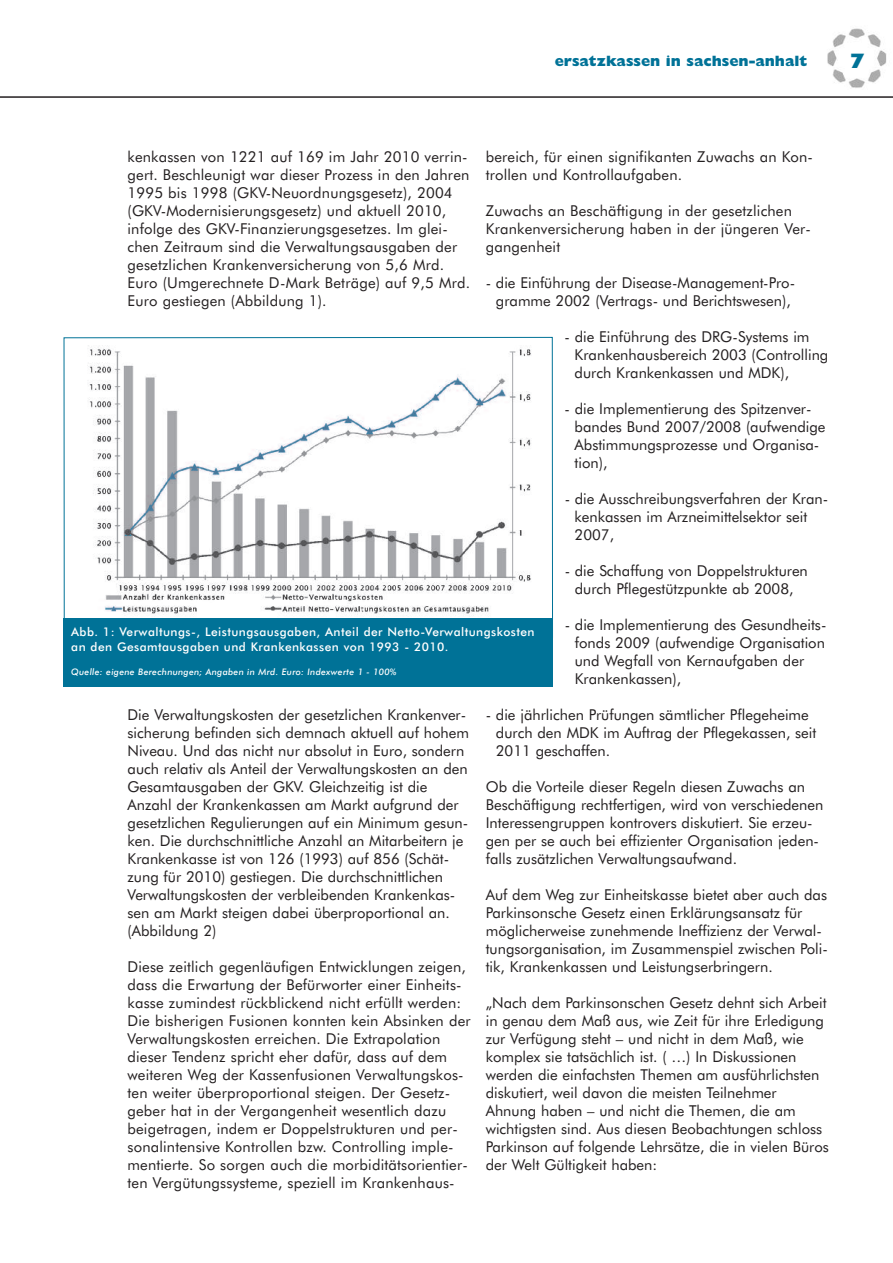
<style>
.page{position:relative;width:893px;height:1263px;background:#fff}
.page>*{position:absolute;margin:0;border:0;box-sizing:border-box;transform-origin:0 0}
.t1{font:800 21px "Gill Sans";color:#007297}
.t2{font:15px/18px "Futura BT";color:#231f20}
.t3{font:800 15px "Gill Sans";color:#007297}
.t4{font:500 12px/14.4px "Futura BT";letter-spacing:.035em;color:#fff}
.t5{font:italic 500 9px "Futura BT";letter-spacing:.03em;color:#fff}
</style>
<div class="page">
<img style="left:827px;top:28px;width:60px;height:60px">
<hr style="left:0;top:96px;width:893px;height:2px;background:#231f20">
<img style="left:88px;top:345px;width:443px;height:271px">
<div style="left:64px;top:618px;width:489px;height:68px;background:#007297"></div>
<p class="t3" style="left:555px;top:56px;width:254px">ersatzkassen in sachsen-anhalt</p>
<h1 class="t1" style="left:850px;top:53px;width:16px">7</h1>
<p class="t2" style="left:128px;top:149px;width:344px">kenkassen von 1221 auf 169 im Jahr 2010 verrin&shy;gert. Beschleunigt war dieser Prozess in den Jahren 1995 bis 1998 (GKV-Neuordnungsgesetz), 2004 (GKV-Modernisierungsgesetz) und aktuell 2010, infolge des GKV-Finanzierungsgesetzes. Im glei&shy;chen Zeitraum sind die Verwaltungsausgaben der gesetzlichen Krankenversicherung von 5,6 Mrd.<br>Euro (Umgerechnete D-Mark Beträge) auf 9,5 Mrd.<br>Euro gestiegen (Abbildung 1).</p>
<p class="t2" style="left:486px;top:149px;width:329px">bereich, für einen signifikanten Zuwachs an Kon&shy;trollen und Kontrollaufgaben.</p>
<p class="t2" style="left:486px;top:203px;width:327px">Zuwachs an Beschäftigung in der gesetzlichen<br>Krankenversicherung haben in der jüngeren Ver&shy;gangenheit</p>
<p class="t2" style="left:486px;top:275px;width:311px;text-align:center">- die Einführung der Disease-Management-Pro&shy;gramme 2002 (Vertrags- und Berichtswesen),</p>
<p class="t2" style="left:575px;top:329px;width:255px;text-indent:-10px">- die Einführung des DRG-Systems im<br>Krankenhausbereich 2003 (Controlling durch Krankenkassen und MDK),</p>
<p class="t2" style="left:575px;top:401px;width:252px;text-indent:-10px">- die Implementierung des Spitzenver&shy;bandes Bund 2007/2008 (aufwendige<br>Abstimmungsprozesse und Organisa&shy;tion),</p>
<p class="t2" style="left:575px;top:491px;width:255px;text-indent:-10px">- die Ausschreibungsverfahren der Kran&shy;kenkassen im Arzneimittelsektor seit<br>2007,</p>
<p class="t2" style="left:565px;top:563px;width:245px;text-align:center">- die Schaffung von Doppelstrukturen durch Pflegestützpunkte ab 2008,</p>
<p class="t2" style="left:575px;top:617px;width:253px;text-indent:-10px">- die Implementierung des Gesundheits&shy;fonds 2009 (aufwendige Organisation und Wegfall von Kernaufgaben der<br>Krankenkassen),</p>
<p class="t2" style="left:496px;top:707px;width:322px;text-indent:-10px">- die jährlichen Prüfungen sämtlicher Pflegeheime durch den MDK im Auftrag der Pflegekassen, seit<br>2011 geschaffen.</p>
<p class="t2" style="left:486px;top:779px;width:339px">Ob die Vorteile dieser Regeln diesen Zuwachs an Beschäftigung rechtfertigen, wird von verschiedenen Interessengruppen kontrovers diskutiert. Sie erzeu&shy;gen per se auch bei effizienter Organisation jeden&shy;falls zusätzlichen Verwaltungsaufwand.</p>
<p class="t2" style="left:486px;top:887px;width:344px">Auf dem Weg zur Einheitskasse bietet aber auch das Parkinsonsche Gesetz einen Erklärungsansatz für möglicherweise zunehmende Ineffizienz der Verwal&shy;tungsorganisation, im Zusammenspiel zwischen Poli&shy;tik, Krankenkassen und Leistungserbringern.</p>
<p class="t2" style="left:486px;top:995px;width:345px">„Nach dem Parkinsonschen Gesetz dehnt sich Arbeit in genau dem Maß aus, wie Zeit für ihre Erledigung zur Verfügung steht – und nicht in dem Maß, wie komplex sie tatsächlich ist. ( …) In Diskussionen werden die einfachsten Themen am ausführlichsten diskutiert, weil davon die meisten Teilnehmer Ahnung haben – und nicht die Themen, die am wichtigsten sind. Aus diesen Beobachtungen schloss Parkinson auf folgende Lehrsätze, die in vielen Büros der Welt Gültigkeit haben:</p>
<p class="t4" style="left:71px;top:626px;width:465px">Abb. 1: Verwaltungs-, Leistungsausgaben, Anteil der Netto-Verwaltungskosten an den Gesamtausgaben und Krankenkassen von 1993 - 2010.</p>
<p class="t5" style="left:71px;top:669px;width:327px">Quelle: eigene Berechnungen; Angaben in Mrd. Euro: Indexwerte 1 - 100%</p>
<p class="t2" style="left:128px;top:707px;width:343px">Die Verwaltungskosten der gesetzlichen Krankenver&shy;sicherung befinden sich demnach aktuell auf hohem Niveau. Und das nicht nur absolut in Euro, sondern auch relativ als Anteil der Verwaltungskosten an den Gesamtausgaben der GKV. Gleichzeitig ist die Anzahl der Krankenkassen am Markt aufgrund der gesetzlichen Regulierungen auf ein Minimum gesun&shy;ken. Die durchschnittliche Anzahl an Mitarbeitern je Krankenkasse ist von 126 (1993) auf 856 (Schät&shy;zung für 2010) gestiegen. Die durchschnittlichen Verwaltungskosten der verbleibenden Krankenkas&shy;sen am Markt steigen dabei überproportional an. (Abbildung 2)</p>
<p class="t2" style="left:127px;top:959px;width:345px">Diese zeitlich gegenläufigen Entwicklungen zeigen, dass die Erwartung der Befürworter einer Einheits&shy;kasse zumindest rückblickend nicht erfüllt werden:<br>Die bisherigen Fusionen konnten kein Absinken der Verwaltungskosten erreichen. Die Extrapolation dieser Tendenz spricht eher dafür, dass auf dem weiteren Weg der Kassenfusionen Verwaltungskos&shy;ten weiter überproportional steigen. Der Gesetz&shy;geber hat in der Vergangenheit wesentlich dazu beigetragen, indem er Doppelstrukturen und per&shy;sonalintensive Kontrollen bzw. Controlling imple&shy;mentierte. So sorgen auch die morbiditätsorientier&shy;ten Vergütungssysteme, speziell im Krankenhaus-</p>
</div>
